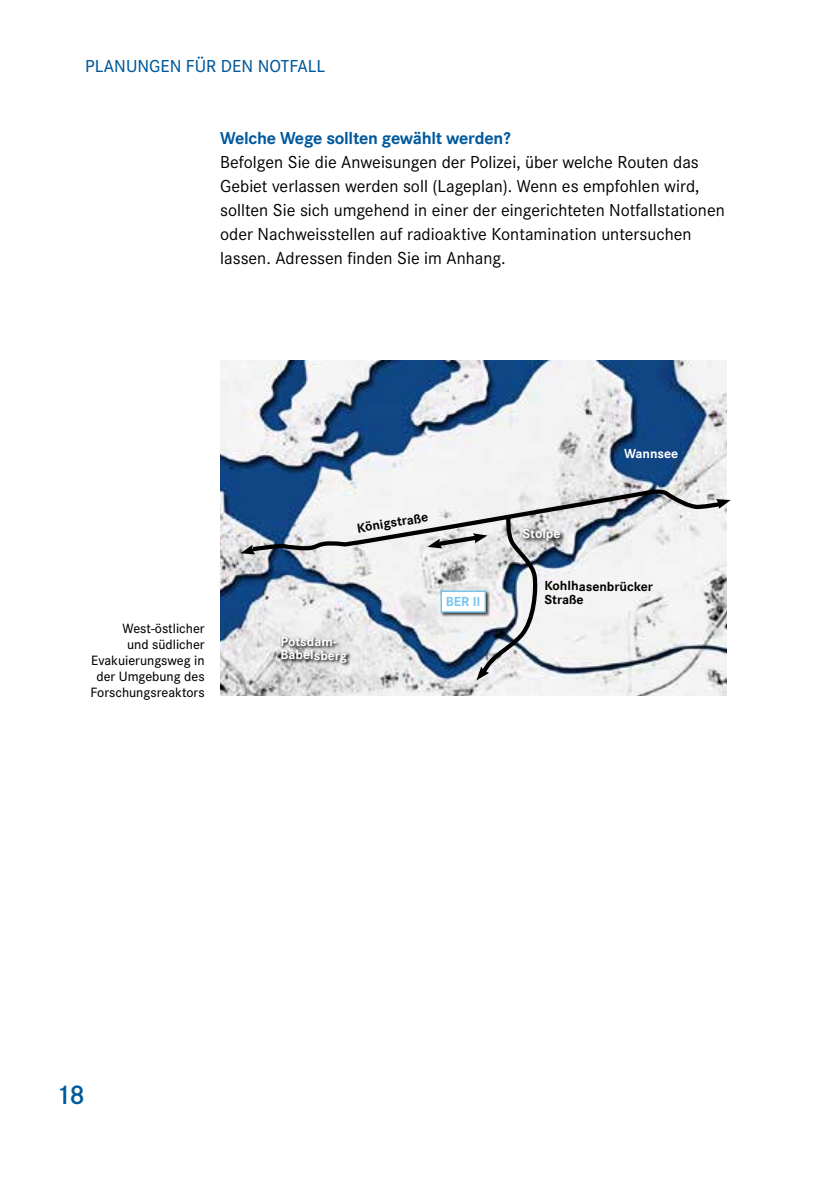
<style>
.page{position:relative;width:840px;height:1191px;background:#fff}
.page>*{position:absolute;margin:0;border:0;box-sizing:border-box;transform-origin:0 0}
.t1{font:600 28px "Corporate S";color:#00599c}
.t2{font:18px/24px "Corporate S";color:#000}
.t3{font:700 18px "Corporate S";letter-spacing:-.015em;color:#00599c}
.t4{font:500 18px "Corporate S";color:#00599c}
.t5{font:500 14px/16px "Corporate S";color:#000;text-align:right}
.t6{font:700 13.6px/13.2px "Corporate S";letter-spacing:-.01em;color:#000}
.t7{font:700 13.6px/13.6px "Corporate S";letter-spacing:-.01em;color:#fff}
.t8{font:700 13.6px "Corporate S";color:#76c5ef}
</style>
<div class="page">
<img style="left:220px;top:360px;width:505px;height:335px">
<svg style="left:249px;top:484px;width:476px;height:194px"></svg>
<svg style="left:240px;top:544px;width:21px;height:10px"></svg>
<svg style="left:711px;top:499px;width:19px;height:10px"></svg>
<svg style="left:427px;top:532px;width:60px;height:16px"></svg>
<div style="left:521px;top:527px;width:44px;height:19px;background:#000;opacity:.75"></div>
<div style="left:280px;top:635px;width:71px;height:31px;background:#000;opacity:.7"></div>
<div style="left:439px;top:590px;width:51px;height:27px;background:#000;opacity:.75"></div>
<div style="left:440px;top:590px;width:45px;height:22px;background:#fff;border:1px solid #76c5ef"></div>
<svg style="left:476px;top:661px;width:16px;height:19px"></svg>
<p class="t4" style="left:85px;top:56px;width:239px">Planungen für den NotfalL</p>
<p class="t3" style="left:220px;top:128px;width:291px">Welche Wege sollten gewählt werden?</p>
<p class="t2" style="left:220px;top:150px;width:506px">Befolgen Sie die Anweisungen der Polizei, über welche Routen das Gebiet verlassen werden soll (Lageplan). Wenn es empfohlen wird, sollten Sie sich umgehend in einer der eingerichteten Notfallstationen oder Nachweisstellen auf radioaktive Kontamination untersuchen lassen. Adressen finden Sie im Anhang.</p>
<p class="t5" style="left:90px;top:620px;width:116px">West-östlicher<br>und südlicher<br>Evakuierungsweg in der Umgebung des<br>Forschungsreaktors</p>
<p class="t6" style="left:356px;top:522px;width:73px;rotate:-9deg">königstraße</p>
<p class="t7" style="left:280px;top:635px;width:68px">Potsdam-<br>Babelsberg</p>
<p class="t8" style="left:445px;top:593px;width:36px">BEr II</p>
<p class="t7" style="left:522px;top:527px;width:40px">Stolpe</p>
<p class="t7" style="left:624px;top:447px;width:56px">Wannsee</p>
<p class="t6" style="left:544px;top:580px;width:110px">kohlhasenbrücker<br>Straße</p>
<h1 class="t1" style="left:56px;top:1078px;width:31px">18</h1>
</div>
